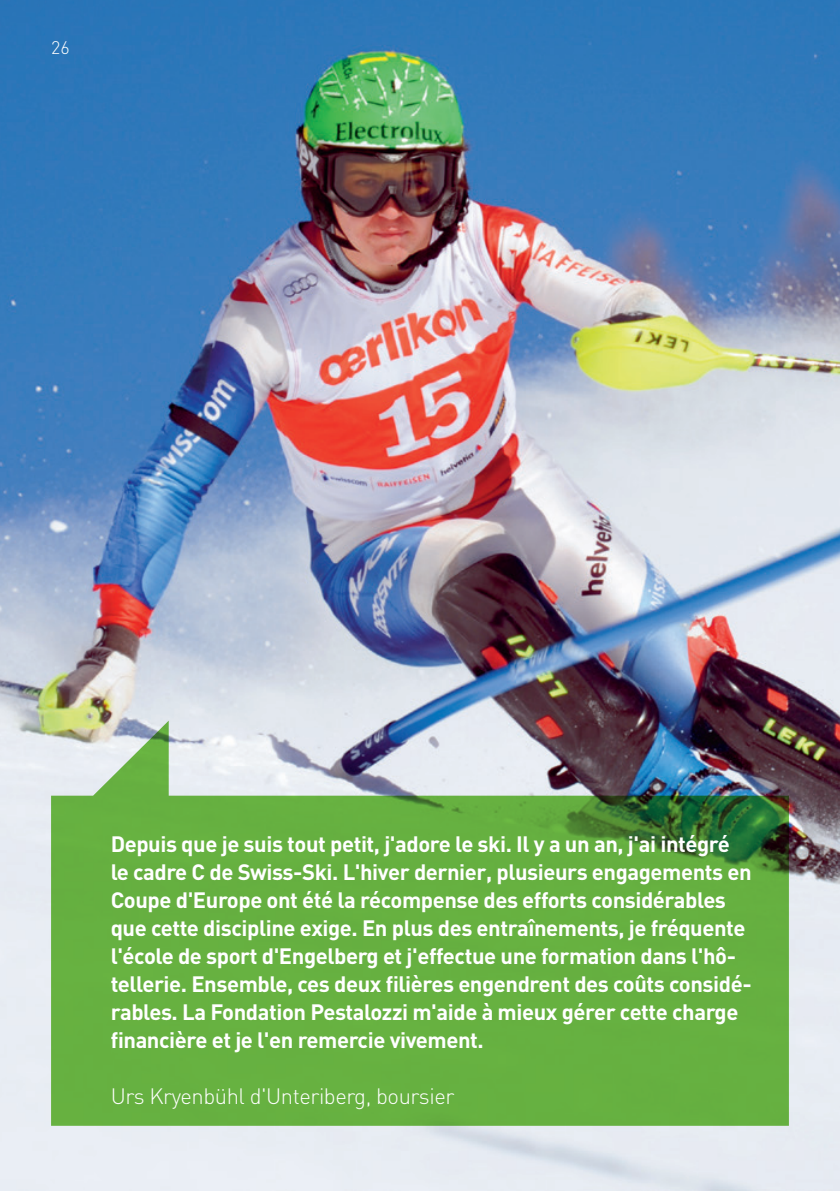
<style>
.page{position:relative;width:840px;height:1191px;background:#fff}
.page>*{position:absolute;margin:0;border:0;box-sizing:border-box;transform-origin:0 0}
.bubbletext_bold{font:700 22px/28px "DIN";letter-spacing:-.02em;color:#fff}
.bubbletext{font:300 22px "DIN";letter-spacing:-.02em;color:#fff}
.kapitel{font:300 18px "DIN";color:#fff}
</style>
<div class="page">
<img style="left:0;top:0;width:839px;height:1191px">
<svg style="left:51px;top:720px;width:737px;height:405px;background:#6fac54"></svg>
<p class="kapitel" style="left:51px;top:37px;width:20px">26</p>
<p class="bubbletext_bold" style="left:111px;top:828px;width:642px">Depuis que je suis tout petit, j'adore le ski. Il y a un an, j'ai intégré le cadre C de Swiss-Ski. L'hiver dernier, plusieurs engagements en Coupe d'Europe ont été la récompense des efforts considérables que cette discipline exige. En plus des entraînements, je fréquente l'école de sport d'Engelberg et j'effectue une formation dans l'hô&shy;tellerie. Ensemble, ces deux filières engendrent des coûts considé&shy;rables. La Fondation Pestalozzi m'aide à mieux gérer cette charge financière et je l'en remercie vivement.</p>
<p class="bubbletext" style="left:111px;top:1082px;width:345px">Urs Kryenbühl d'Unteriberg, boursier</p>
</div>
